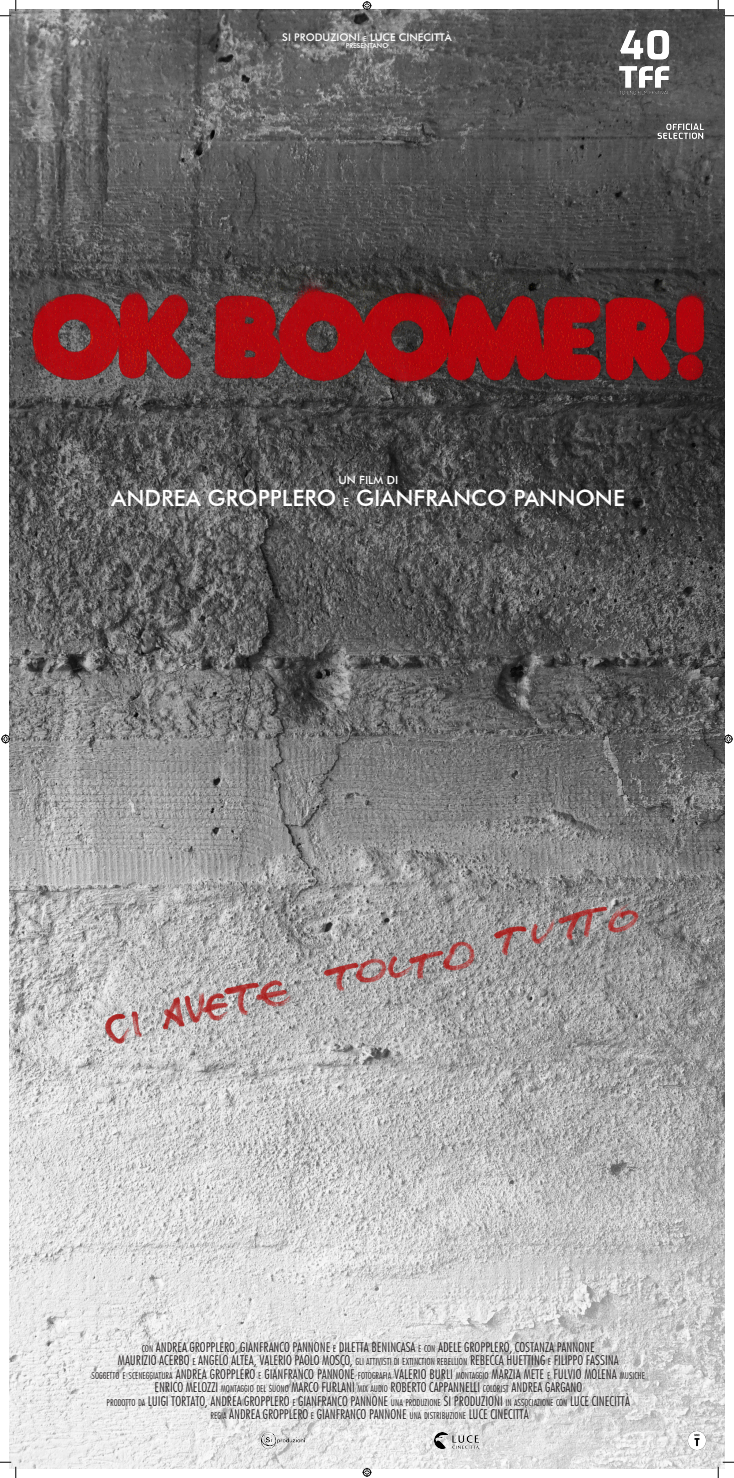
<style>
.page{position:relative;width:734px;height:1478px;background:#fff}
.page>*{position:absolute;margin:0;border:0;box-sizing:border-box;transform-origin:0 0}
.t1{font:500 22.5px "Futura BT";color:#fff}
.t2{font:300 condensed 13.5px "Futura BT";color:#231f20}
.t3{font:500 11.25px "Futura BT";color:#fff}
.t4{font:500 10.5px "Futura BT";color:#fff}
.t5{font:300 condensed 9.45px "Futura BT";color:#231f20}
.t6{font:500 6.75px "Futura BT";color:#fff}
.s1{font-size:6.75px}
.s2{font-size:11.25px}
.s3{font-size:9.45px}
.s4{font-size:9.75px}
</style>
<div class="page">
<img style="left:9px;top:9px;width:715px;height:1459px">
<img style="left:606px;top:27px;width:109px;height:124px">
<img style="left:262px;top:1432px;width:42px;height:15px">
<img style="left:434px;top:1431px;width:44px;height:17px">
<img style="left:686px;top:1430px;width:20px;height:19px">
<svg style="left:0;top:0;width:17px;height:17px"></svg>
<svg style="left:0;top:1461px;width:17px;height:16px"></svg>
<svg style="left:717px;top:0;width:16px;height:17px"></svg>
<svg style="left:717px;top:1461px;width:16px;height:16px"></svg>
<svg style="left:362px;top:1px;width:9px;height:9px"></svg>
<svg style="left:362px;top:1467px;width:9px;height:9px"></svg>
<svg style="left:1px;top:734px;width:9px;height:9px"></svg>
<svg style="left:723px;top:734px;width:9px;height:9px"></svg>
<p class="t4" style="left:282px;top:31px;width:171px">SI PRODUZIONI <span class="s1">E</span> LUCE CINECITTÀ</p>
<p class="t6" style="left:345px;top:42px;width:44px">PRESENTANO</p>
<p class="t3" style="left:338px;top:473px;width:61px">UN FILM DI</p>
<p class="t1" style="left:111px;top:484px;width:514px">ANDREA GROPPLERO <span class="s2">E</span> GIANFRANCO PANNONE</p>
<p class="t2" style="left:142px;top:1338px;width:454px"><span class="s3">CON</span> ANDREA GROPPLERO, GIANFRANCO PANNONE <span class="s3">E</span> DILETTA BENINCASA <span class="s3">E CON</span> ADELE GROPPLERO, COSTANZA PANNONE</p>
<p class="t2" style="left:118px;top:1352px;width:502px">MAURIZIO ACERBO <span class="s3">E</span> ANGELO ALTEA, VALERIO PAOLO MOSCO, <span class="s4">GLI ATTIVISTI DI</span> <span class="s4">EXTINCTION REBELLION</span> REBECCA HUETTING <span class="s3">E</span> FILIPPO FASSINA</p>
<p class="t5" style="left:91px;top:1369px;width:59px">SOGGETTO E SCENEGGIAT</p>
<p class="t2" style="left:161px;top:1365px;width:312px"><span class="s3">URA</span> ANDREA GROPPLERO <span class="s3">E</span> GIANFRANCO PANNONE <span class="s3">FOTOGRAFIA</span> VALERIO BURLI <span class="s3">MONTAGGI</span></p>
<p class="t2" style="left:484px;top:1365px;width:162px"><span class="s3">O</span> MARZIA METE <span class="s3">E</span> FULVIO MOLENA <span class="s3">MUSICHE</span></p>
<p class="t2" style="left:154px;top:1379px;width:84px">ENRICO MELOZZI <span class="s3">MONTAGGI</span></p>
<p class="t2" style="left:249px;top:1379px;width:334px"><span class="s3">O DEL SUONO</span> MARCO FURLANI <span class="s3">MIX AUDIO</span> ROBERTO CAPPANNELLI <span class="s3">COLORIST</span> ANDREA GARGANO</p>
<p class="t2" style="left:107px;top:1392px;width:524px"><span class="s3">PRODOTTO DA</span> LUIGI TORTATO, ANDREA GROPPLERO <span class="s3">E</span> GIANFRANCO PANNONE <span class="s3">UNA PRODUZIONE</span> SI PRODUZIONI <span class="s3">IN ASSOCIAZIONE CON</span> LUCE CINECITTÀ</p>
<p class="t2" style="left:210px;top:1406px;width:319px"><span class="s3">REGIA</span> ANDREA GROPPLERO <span class="s3">E</span> GIANFRANCO PANNONE <span class="s3">UNA DISTRIBUZIONE</span> LUCE CINECITTÀ</p>
</div>
